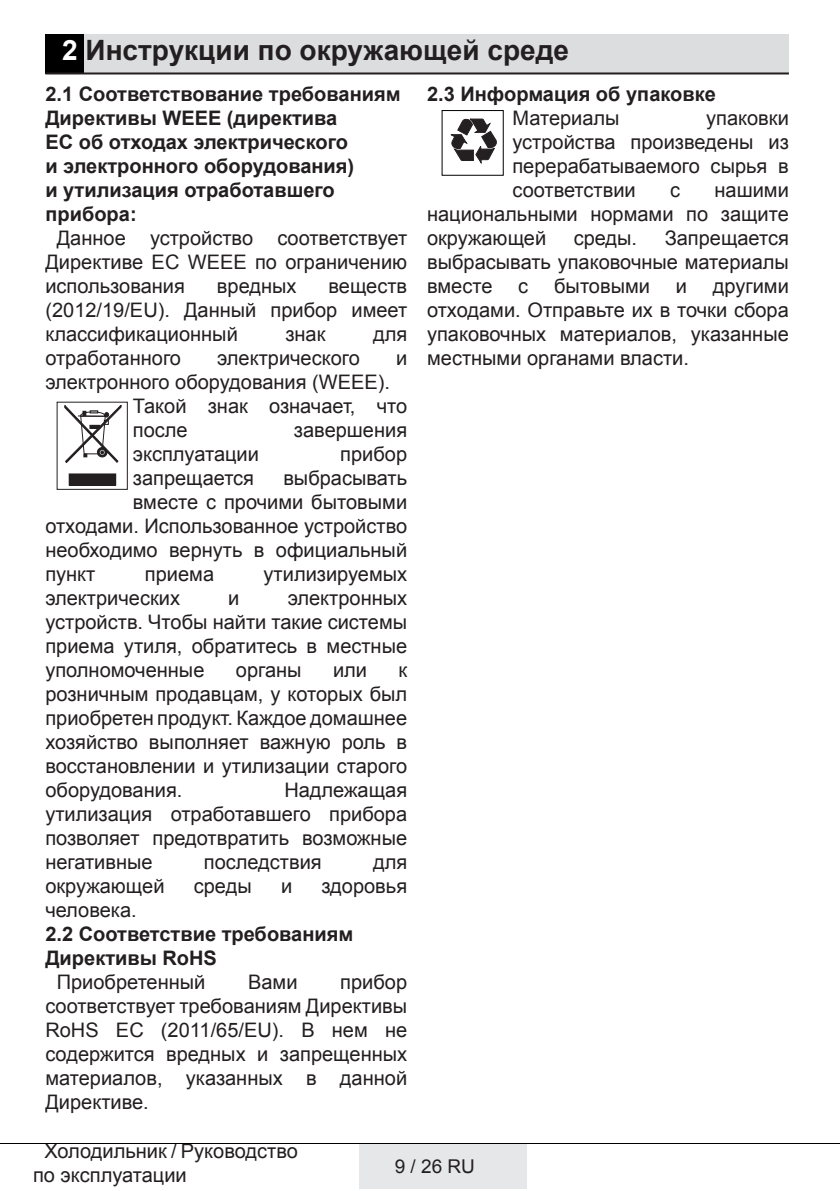
<style>
.page{position:relative;width:840px;height:1191px;background:#fff}
.page>*{position:absolute;margin:0;border:0;box-sizing:border-box;transform-origin:0 0}
.t1{font:700 28px "Arial";color:#231f20}
.t2{font:20px/24px "Arial";color:#231f20;text-align:justify}
.t3{font:700 20px/24px "Arial";color:#231f20}
.t4{font:19px "Arial";color:#231f20}
.s1{color:#fff}
</style>
<div class="page">
<div style="left:358px;top:1143px;width:168px;height:45px;background:#e6e7e9"></div>
<hr style="left:0;top:1143px;width:839px;height:1px;background:#000">
<div style="left:45px;top:34px;width:40px;height:40px;background:#000"></div>
<div style="left:85px;top:34px;width:703px;height:40px;background:#dcdddf"></div>
<hr style="left:45px;top:72px;width:743px;height:2px;background:#231f20">
<div style="left:69px;top:474px;width:47px;height:11px;background:#231f20"></div>
<svg style="left:65px;top:405px;width:56px;height:57px"></svg>
<div style="left:57px;top:402px;width:71px;height:88px;border:1px solid #231f20"></div>
<svg style="left:450px;top:110px;width:54px;height:66px"></svg>
<div style="left:441px;top:110px;width:62px;height:66px;border:1px solid #000"></div>
<h1 class="t1" style="left:62px;top:34px;width:508px"><span class="s1">2</span> Инструкции по окружающей среде</h1>
<p class="t3" style="left:427px;top:82px;width:290px">2.3 Информация об упаковке</p>
<p class="t2" style="left:512px;top:106px;width:109px">Материалы</p>
<p class="t3" style="left:45px;top:82px;width:356px">2.1 Соответствование требованиям<br>Директивы WEEE (директива<br>ЕС об отходах электрического<br>и электронного оборудования)<br>и утилизация отработавшего прибора:</p>
<p class="t2" style="left:45px;top:226px;width:363px;text-indent:11px">Данное устройство соответствует Директиве ЕС WEEE по ограничению использования</p>
<p class="t2" style="left:512px;top:106px;width:278px;text-indent:194px">упаковки устройства произведены из перерабатываемого сырья в соответствии</p>
<p class="t2" style="left:427px;top:178px;width:363px;text-indent:287px">нашими национальными нормами по защите окружающей</p>
<p class="t2" style="left:669px;top:178px;width:11px">с</p>
<p class="t2" style="left:427px;top:226px;width:363px;text-indent:237px">Запрещается выбрасывать упаковочные материалы вместе</p>
<p class="t2" style="left:573px;top:226px;width:65px">среды.</p>
<p class="t2" style="left:518px;top:274px;width:11px">с</p>
<p class="t2" style="left:554px;top:274px;width:97px">бытовыми</p>
<p class="t2" style="left:675px;top:274px;width:13px">и</p>
<p class="t2" style="left:45px;top:274px;width:363px;text-indent:283px">веществ (2012/19/EU). Данный прибор имеет классификационный</p>
<p class="t2" style="left:217px;top:274px;width:81px">вредных</p>
<p class="t2" style="left:427px;top:274px;width:363px;text-indent:285px">другими отходами. Отправьте их в точки сбора упаковочных материалов, указанные местными органами власти.</p>
<p class="t2" style="left:285px;top:322px;width:42px">знак</p>
<p class="t2" style="left:373px;top:322px;width:36px">для</p>
<p class="t2" style="left:45px;top:346px;width:137px">отработанного</p>
<p class="t2" style="left:217px;top:346px;width:144px">электрического</p>
<p class="t2" style="left:396px;top:346px;width:13px">и</p>
<p class="t2" style="left:133px;top:370px;width:276px;text-align:left;text-indent:-87px">электронного оборудования (WEEE).<br>Такой знак означает, что после</p>
<p class="t2" style="left:294px;top:418px;width:115px">завершения</p>
<p class="t2" style="left:133px;top:442px;width:128px">эксплуатации</p>
<p class="t2" style="left:340px;top:442px;width:68px">прибор</p>
<p class="t2" style="left:133px;top:466px;width:123px">запрещается</p>
<p class="t2" style="left:283px;top:466px;width:125px">выбрасывать</p>
<p class="t2" style="left:133px;top:490px;width:276px">вместе с прочими бытовыми</p>
<p class="t2" style="left:45px;top:514px;width:363px">отходами. Использованное устройство</p>
<p class="t2" style="left:45px;top:538px;width:363px">необходимо вернуть в официальный</p>
<p class="t2" style="left:45px;top:562px;width:52px">пункт</p>
<p class="t2" style="left:145px;top:562px;width:71px">приема</p>
<p class="t2" style="left:263px;top:562px;width:145px">утилизируемых</p>
<p class="t2" style="left:45px;top:586px;width:136px">электрических</p>
<p class="t2" style="left:228px;top:586px;width:13px">и</p>
<p class="t2" style="left:45px;top:586px;width:363px;text-indent:242px">электронных устройств. Чтобы найти такие системы приема утиля, обратитесь в местные уполномоченные</p>
<p class="t2" style="left:236px;top:658px;width:67px">органы</p>
<p class="t2" style="left:333px;top:658px;width:36px">или</p>
<p class="t2" style="left:45px;top:658px;width:363px;text-indent:353px">к розничным продавцам, у которых был приобретен продукт. Каждое домашнее хозяйство выполняет важную роль в восстановлении и утилизации старого оборудования.</p>
<p class="t2" style="left:45px;top:778px;width:363px;text-indent:239px">Надлежащая утилизация отработавшего прибора позволяет предотвратить возможные негативные</p>
<p class="t2" style="left:204px;top:850px;width:119px">последствия</p>
<p class="t2" style="left:373px;top:850px;width:36px">для</p>
<p class="t2" style="left:45px;top:874px;width:121px">окружающей</p>
<p class="t2" style="left:194px;top:874px;width:59px">среды</p>
<p class="t2" style="left:281px;top:874px;width:13px">и</p>
<p class="t2" style="left:321px;top:874px;width:87px">здоровья</p>
<p class="t2" style="left:45px;top:898px;width:93px">человека.</p>
<p class="t3" style="left:45px;top:922px;width:309px">2.2 Соответствие требованиям<br>Директивы RoHS</p>
<p class="t2" style="left:57px;top:970px;width:150px">Приобретенный</p>
<p class="t2" style="left:248px;top:970px;width:51px">Вами</p>
<p class="t2" style="left:45px;top:970px;width:363px;text-indent:295px">прибор соответствует требованиям Директивы RoHS ЕС (2011/65/EU). В нем не содержится вредных и запрещенных материалов, указанных в данной Директиве.</p>
<p class="t2" style="left:33px;top:1139px;width:266px;text-indent:11px">Холодильник / Руководство по эксплуатации</p>
<p class="t4" style="left:394px;top:1156px;width:82px">9 / 26 RU</p>
</div>
